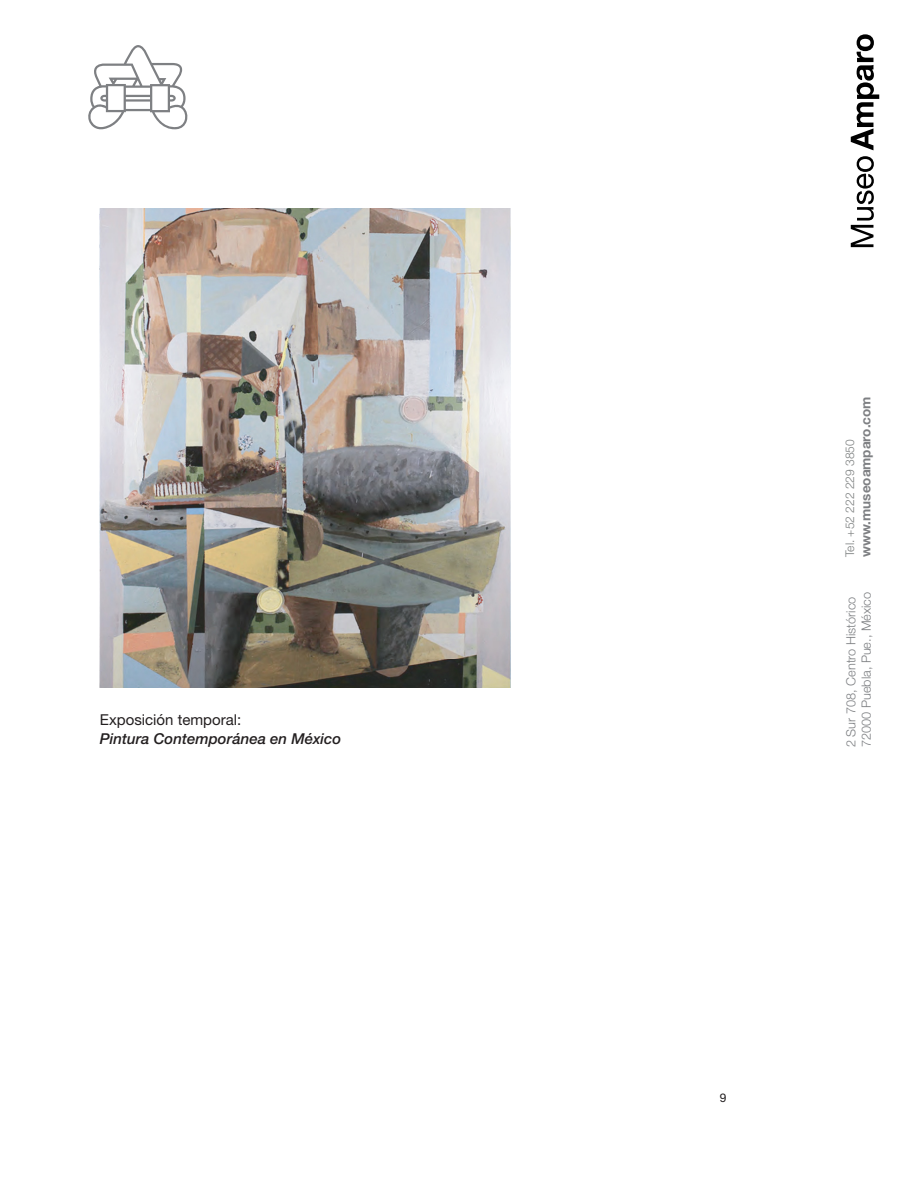
<style>
.page{position:relative;width:918px;height:1188px;background:#fff}
.page>*{position:absolute;margin:0;border:0;box-sizing:border-box;transform-origin:0 0}
.Texto_hoja_carta_Museo_Amparo_sin_indent{font:italic 500 15px "Helvetica Neue LT Std";color:#231f20}
.Texto_hoja_carta_Museo_Amparo_sin_indent-2{font:15px "Helvetica Neue LT Std";color:#231f20}
.t1{font:700 13.5px "Helvetica Neue LT Std";color:#7e8083}
.t2{font:300 12.75px/15.3px "Helvetica Neue LT Std";color:#7e8083}
.t3{font:300 12px "Helvetica Neue LT Std";color:#7c7f7f}
.t4{font:12px "Helvetica Neue LT Std";color:#231f20}
</style>
<div class="page">
<svg style="left:88px;top:45px;width:100px;height:85px"></svg>
<svg style="left:851px;top:156px;width:23px;height:91px"></svg>
<svg style="left:851px;top:34px;width:28px;height:116px"></svg>
<img style="left:100px;top:208px;width:411px;height:479px">
<p class="Texto_hoja_carta_Museo_Amparo_sin_indent-2" style="left:100px;top:711px;width:143px">Exposición temporal:</p>
<p class="Texto_hoja_carta_Museo_Amparo_sin_indent" style="left:100px;top:730px;width:243px">Pintura Contemporánea en México</p>
<p class="t1" style="left:857px;top:557px;width:162px;rotate:-90deg">www.museoamparo.com</p>
<p class="t3" style="left:842px;top:557px;width:119px;rotate:-90deg">Tel. +52 222 229 3850</p>
<p class="t2" style="left:842px;top:557px;width:116px;rotate:-90deg">Tel. +(222) 229 3850</p>
<p class="t2" style="left:843px;top:747px;width:157px;rotate:-90deg">2 Sur 708, Centro Histórico<br>72000 Puebla, Pue., México</p>
<p class="t4" style="left:720px;top:1090px;width:8px">9</p>
</div>
